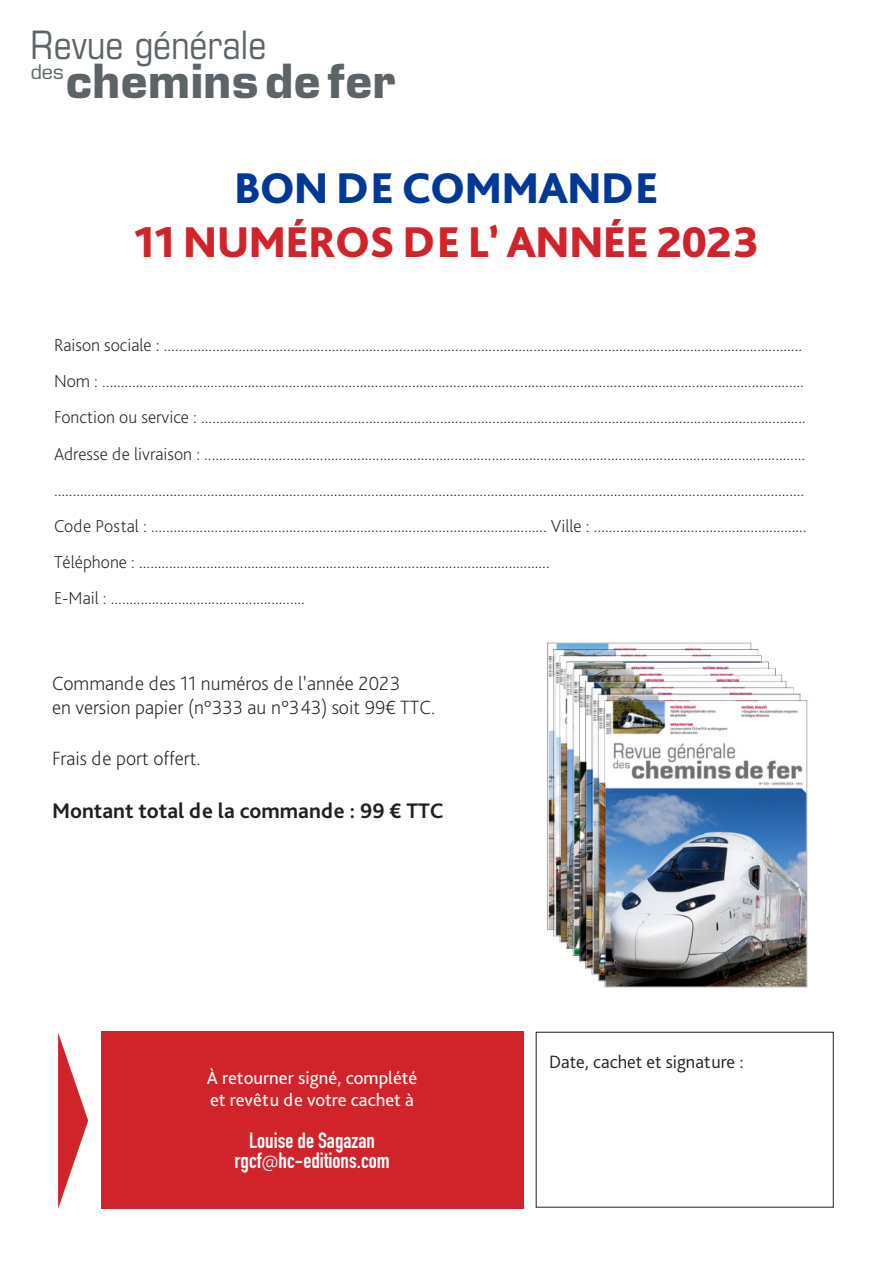
<style>
.page{position:relative;width:893px;height:1263px;background:#fff}
.page>*{position:absolute;margin:0;border:0;box-sizing:border-box;transform-origin:0 0}
.t1{font:700 45.75px "Eurostile LT Std";letter-spacing:.01em;color:#5d6467}
.t2{font:800 45px "Bliss Pro";letter-spacing:-.02em;color:#d1232a}
.t3{font:800 45px "Bliss Pro";letter-spacing:-.02em;color:#003896}
.t4{font:condensed 39.3px "Eurostile LT Std";color:#5d6467}
.t5{font:700 22.05px "Bliss Pro";color:#231f20}
.t6{font:700 21.75px "DIN Condensed";color:#fff}
.t7{font:200 20.1px/24.2px "Bliss Pro";color:#231f20}
.t8{font:19.65px "Eurostile LT Std";color:#5d6467}
.t9{font:18.6px "Bliss Pro";color:#fff}
.t10{font:300 18.6px "Bliss Pro";color:#231f20}
.t11{font:200 18.15px "Bliss Pro";color:#231f20}
.s1{font-family:"Bliss Pro";font-weight:200}
</style>
<div class="page">
<div style="left:101px;top:1031px;width:422px;height:177px;background:#d1232a"></div>
<div style="left:536px;top:1032px;width:297px;height:175px;border:1px solid #231f20"></div>
<svg style="left:58px;top:1032px;width:30px;height:177px"></svg>
<img style="left:546px;top:642px;width:262px;height:346px">
<p class="t4" style="left:30px;top:22px;width:238px">Revue générale</p>
<p class="t8" style="left:31px;top:60px;width:34px">des</p>
<p class="t1" style="left:66px;top:53px;width:331px">cheminsde fer</p>
<p class="t3" style="left:234px;top:160px;width:426px">BON DE COMMANDE</p>
<p class="t2" style="left:134px;top:214px;width:627px">11 NUMÉROS DE L’ ANNÉE 2023</p>
<p class="t11" style="left:54px;top:333px;width:750px">Raison sociale : ...........................................................................................................................................................................</p>
<p class="t11" style="left:54px;top:370px;width:751px">Nom : ............................................................................................................................................................................................</p>
<p class="t11" style="left:54px;top:406px;width:753px">Fonction ou service : ..................................................................................................................................................................</p>
<p class="t11" style="left:54px;top:442px;width:753px">Adresse de livraison : .................................................................................................................................................................</p>
<p class="t11" style="left:54px;top:478px;width:752px">.........................................................................................................................................................................................................</p>
<p class="t11" style="left:54px;top:515px;width:754px">Code Postal : .......................................................................................................... Ville : .........................................................</p>
<p class="t11" style="left:54px;top:551px;width:497px">Téléphone : ..............................................................................................................</p>
<p class="t11" style="left:54px;top:587px;width:252px">E-Mail : ....................................................</p>
<p class="t7" style="left:52px;top:671px;width:385px">Commande des 11 numéros de l’année 2023<br>en version papier (n°333 au n°343) soit 99€ TTC.</p>
<p class="t7" style="left:52px;top:745px;width:150px">Frais de port offert.</p>
<p class="t5" style="left:52px;top:797px;width:393px">Montant total de la commande : 99 € TTC</p>
<p class="t9" style="left:207px;top:1066px;width:212px">À retourner signé, complété</p>
<p class="t9" style="left:210px;top:1088px;width:205px">et revêtu de votre cachet à</p>
<p class="t6" style="left:249px;top:1126px;width:127px">Louise de Sagazan</p>
<p class="t6" style="left:234px;top:1146px;width:157px">rgcf<span class="s1">@</span>hc-editions.com</p>
<p class="t10" style="left:549px;top:1051px;width:196px">Date, cachet et signature :</p>
</div>
